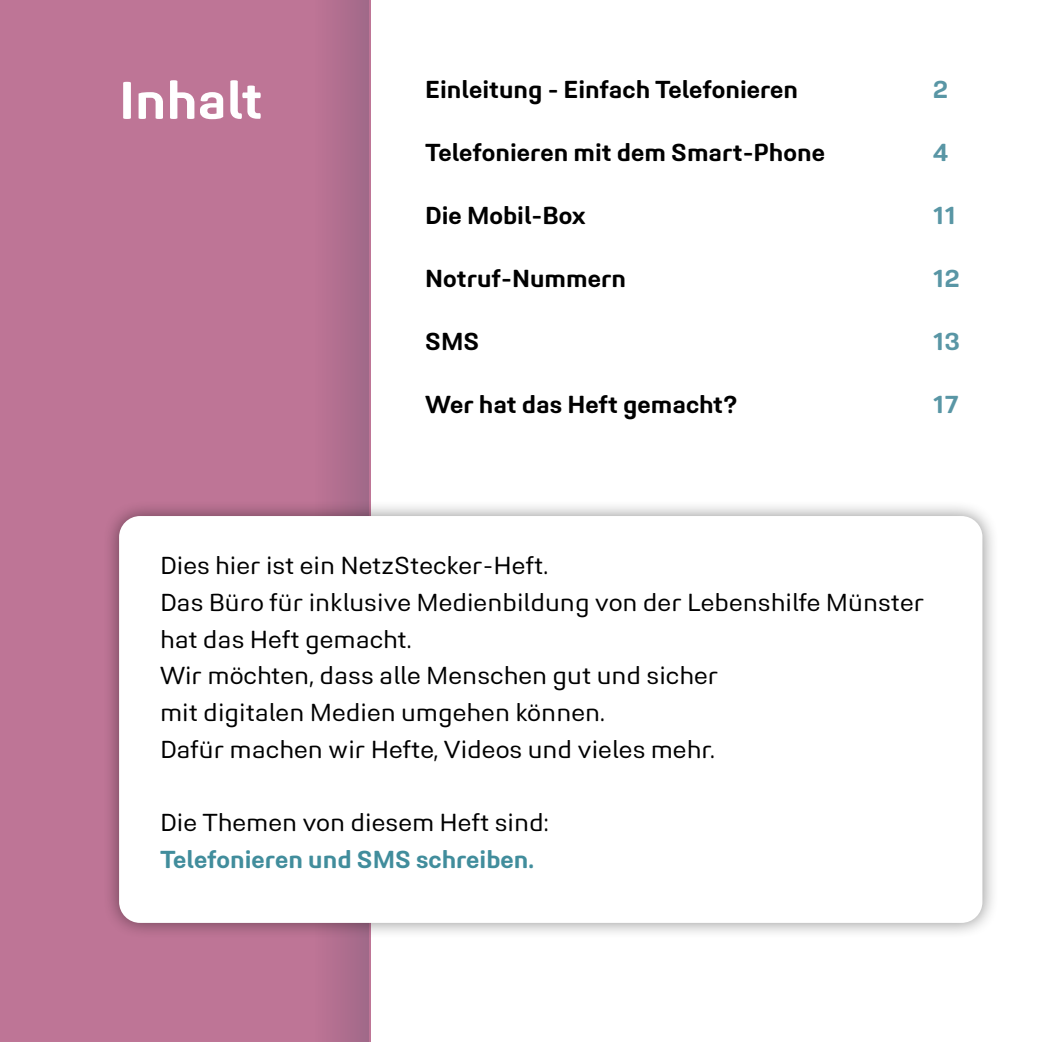
<style>
.page{position:relative;width:1042px;height:1042px;background:#fff}
.page>*{position:absolute;margin:0;border:0;box-sizing:border-box;transform-origin:0 0}
.t1{font:700 52.5px "Midpoint Pro";color:#fff}
.t2{font:24.5px/36.8px "Midpoint Pro";color:#000}
.t3{font:700 24.5px "Midpoint Pro";color:#000}
.t4{font:700 24.5px "Midpoint Pro";color:#418d9c}
.t5{font:700 24.5px "Midpoint Pro";color:#5996a5}
</style>
<div class="page">
<div style="left:0;top:0;width:370px;height:1042px;background:#be7596"></div>
<div style="left:314px;top:0;width:55px;height:1042px;background:linear-gradient(to right,#be7495,#a06989)"></div>
<div style="left:103px;top:499px;width:896px;height:440px;background:#000;opacity:.45"></div>
<div style="left:119px;top:516px;width:863px;height:407px;background:#fff;border-radius:21px"></div>
<h1 class="t1" style="left:119px;top:68px;width:145px">Inhalt</h1>
<p class="t3" style="left:425px;top:74px;width:374px">Einleitung - Einfach Telefonieren</p>
<p class="t3" style="left:425px;top:137px;width:401px">Telefonieren mit dem Smart-Phone</p>
<p class="t5" style="left:933px;top:74px;width:17px">2</p>
<p class="t5" style="left:933px;top:137px;width:17px">4</p>
<p class="t3" style="left:425px;top:200px;width:162px">Die Mobil-Box</p>
<p class="t5" style="left:933px;top:200px;width:25px">11</p>
<p class="t3" style="left:425px;top:263px;width:202px">Notruf-Nummern</p>
<p class="t5" style="left:933px;top:263px;width:29px">12</p>
<p class="t3" style="left:425px;top:326px;width:56px">SMS</p>
<p class="t5" style="left:933px;top:326px;width:28px">13</p>
<p class="t3" style="left:425px;top:389px;width:314px">Wer hat das Heft gemacht?</p>
<p class="t5" style="left:933px;top:389px;width:27px">17</p>
<p class="t2" style="left:160px;top:547px;width:766px">Dies hier ist ein NetzStecker-Heft.<br>Das Büro für inklusive Medienbildung von der Lebenshilfe Münster hat das Heft gemacht.<br>Wir möchten, dass alle Menschen gut und sicher<br>mit digitalen Medien umgehen können.<br>Dafür machen wir Hefte, Videos und vieles mehr.</p>
<p class="t2" style="left:160px;top:804px;width:390px">Die Themen von diesem Heft sind:</p>
<p class="t4" style="left:160px;top:844px;width:376px">Telefonieren und SMS schreiben.</p>
</div>
